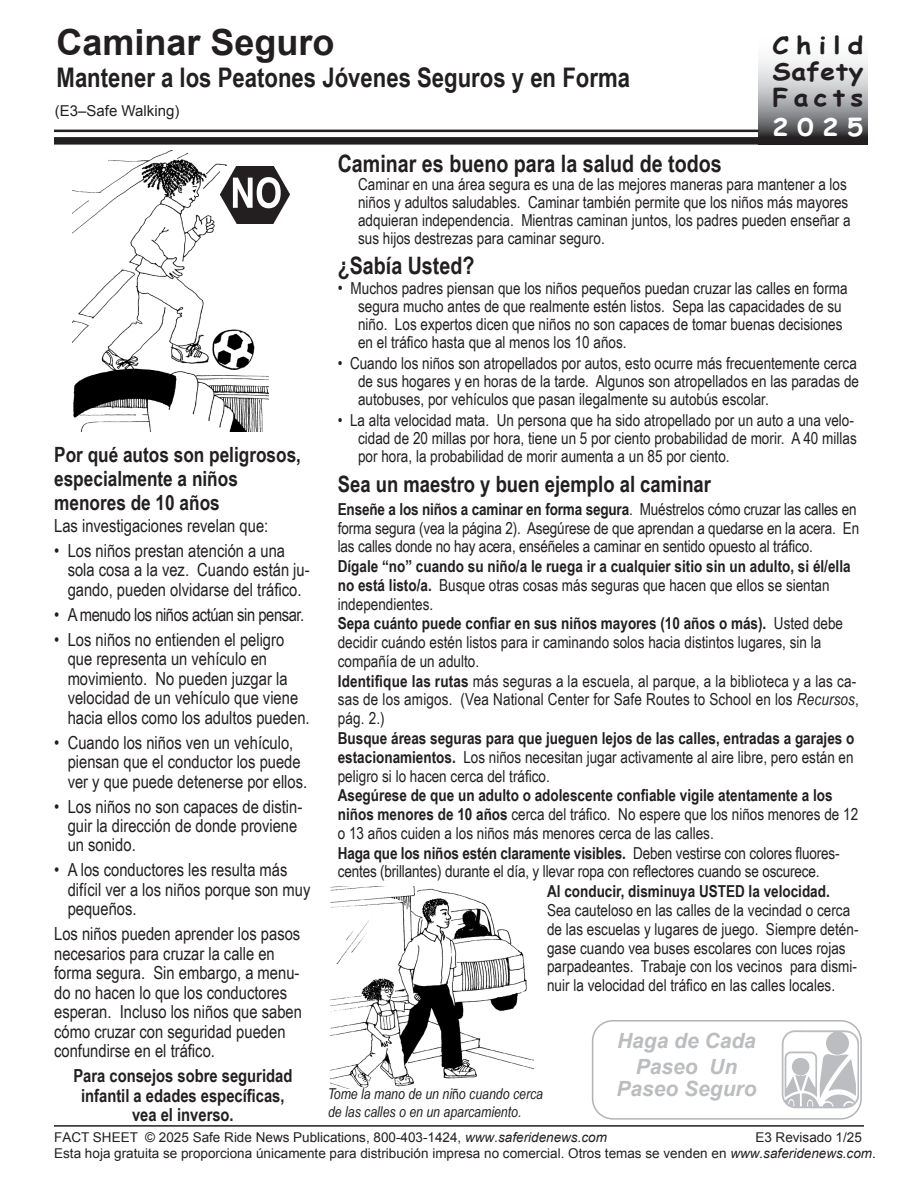
<style>
.page{position:relative;width:918px;height:1188px;background:#fff}
.page>*{position:absolute;margin:0;border:0;box-sizing:border-box;transform-origin:0 0}
.t1{font:700 36px "Arial";color:#231f20}
.t2{font:700 27px "Arial Narrow";color:#231f20}
.t3{font:700 24px "Arial Narrow";color:#231f20}
.t4{font:700 24px/26.2px "Comic Sans MS";letter-spacing:.2em;color:#231f20;text-align:justify;scale:1.1 1}
.t5{font:700 24px "Comic Sans MS";color:#fff;scale:1.1 1}
.t6{font:700 22.5px "Arial Narrow";color:#231f20}
.t7{font:700 21px/24px "Arial Narrow";color:#231f20}
.t8{font:italic 700 21px/25.8px "Arial";color:#bcbdc0;text-align:center}
.t9{font:18px/19.5px "Arial Narrow";color:#231f20}
.t10{font:700 18px/19.5px "Arial Narrow";color:#231f20;text-align:center}
.t11{font:18px "Arial Narrow";letter-spacing:-.025em;color:#231f20}
.t12{font:16.5px/19px "Arial Narrow";color:#231f20}
.t13{font:700 16.5px "Arial Narrow";color:#231f20}
.t14{font:italic 15px/18px "Arial Narrow";color:#231f20}
.t15{font:15px "Arial";color:#231f20}
.t16{font:13.5px/15.9px "Arial";color:#231f20}
.t17{font:13.5px "Arial";color:#231f20}
.s1{font-size:17.25px}
.s2{font-weight:700}
.s3{font-style:italic}
.s4{font-style:normal}
.s5{font-style:inherit}
</style>
<div class="page">
<hr style="left:54px;top:1125px;width:810px;height:2px;background:#231f20">
<svg style="left:759px;top:59px;width:108px;height:86px;background:#9d9ea0"></svg>
<hr style="left:54px;top:130px;width:704px;height:2px;background:#231f20">
<div style="left:54px;top:137px;width:704px;height:8px;background:#231f20"></div>
<img style="left:330px;top:886px;width:204px;height:203px">
<img style="left:72px;top:150px;width:196px;height:282px">
<img style="left:220px;top:166px;width:69px;height:57px">
<div style="left:592px;top:1020px;width:270px;height:100px;border:2px solid #b2b3b7;border-radius:20px"></div>
<img style="left:782px;top:1027px;width:77px;height:88px">
<h1 class="t1" style="left:57px;top:19px;width:280px">Caminar Seguro</h1>
<h2 class="t2" style="left:57px;top:57px;width:575px">Mantener a los Peatones Jóvenes Seguros y en Forma</h2>
<p class="t15" style="left:55px;top:100px;width:126px">(E3–Safe Walking)</p>
<h3 class="t4" style="left:773px;top:31px;width:84px">Child Safety Facts</h3>
<h3 class="t5" style="left:773px;top:109px;width:84px">2025</h3>
<p class="t7" style="left:54px;top:442px;width:248px">Por qué autos son peligrosos, especialmente a niños menores de 10 años</p>
<p class="t9" style="left:54px;top:515px;width:216px">Las investigaciones revelan que:</p>
<p class="t9" style="left:68px;top:540px;width:244px;text-indent:-14px">• Los niños prestan atención a una sola cosa a la vez. Cuando están ju&shy;gando, pueden olvidarse del tráfico.</p>
<p class="t11" style="left:54px;top:601px;width:252px">• A menudo los niños actúan sin pensar.</p>
<p class="t9" style="left:68px;top:629px;width:244px;text-indent:-14px">• Los niños no entienden el peligro que representa un vehículo en movimiento. No pueden juzgar la velocidad de un vehículo que viene hacia ellos como los adultos pueden.</p>
<p class="t9" style="left:68px;top:732px;width:241px;text-indent:-14px">• Cuando los niños ven un vehículo, piensan que el conductor los puede ver y que puede detenerse por ellos.</p>
<p class="t9" style="left:68px;top:796px;width:236px;text-indent:-13px">• Los niños no son capaces de distin&shy;guir la dirección de donde proviene un sonido.</p>
<p class="t9" style="left:68px;top:860px;width:244px;text-indent:-14px">• A los conductores les resulta más difícil ver a los niños porque son muy pequeños.</p>
<p class="t9" style="left:54px;top:924px;width:249px">Los niños pueden aprender los pasos necesarios para cruzar la calle en forma segura. Sin embargo, a menu&shy;do no hacen lo que los conductores esperan. Incluso los niños que saben cómo cruzar con seguridad pueden confundirse en el tráfico.</p>
<p class="t10" style="left:73px;top:1065px;width:221px">Para consejos sobre seguridad infantil a edades específicas, vea el inverso.</p>
<h3 class="t3" style="left:338px;top:145px;width:385px">Caminar es bueno para la salud de todos</h3>
<p class="t12" style="left:358px;top:174px;width:494px;line-height:18px">Caminar en una área segura es una de las mejores maneras para mantener a los niños y adultos saludables. Caminar también permite que los niños más mayores adquieran independencia. Mientras caminan juntos, los padres pueden enseñar a sus hijos destrezas para caminar seguro.</p>
<h3 class="t3" style="left:338px;top:247px;width:138px">¿Sabía Usted?</h3>
<p class="t12" style="left:358px;top:279px;width:491px;line-height:18px;text-indent:-20px"><span class="s1">•</span> Muchos padres piensan que los niños pequeños puedan cruzar las calles en forma segura mucho antes de que realmente estén listos. Sepa las capacidades de su niño. Los expertos dicen que niños no son capaces de tomar buenas decisiones en el tráfico hasta que al menos los 10 años.</p>
<p class="t12" style="left:358px;top:354px;width:502px;line-height:18px;text-indent:-20px">• Cuando los niños son atropellados por autos, esto ocurre más frecuentemente cerca de sus hogares y en horas de la tarde. Algunos son atropellados en las paradas de autobuses, por vehículos que pasan ilegalmente su autobús escolar.</p>
<p class="t12" style="left:358px;top:410px;width:500px;line-height:18px;text-indent:-20px">• La alta velocidad mata. Un persona que ha sido atropellado por un auto a una velo&shy;cidad de 20 millas por hora, tiene un 5 por ciento probabilidad de morir. A 40 millas por hora, la probabilidad de morir aumenta a un 85 por ciento.</p>
<h3 class="t6" style="left:338px;top:467px;width:375px">Sea un maestro y buen ejemplo al caminar</h3>
<p class="t12" style="left:338px;top:499px;width:523px"><span class="s2">Enseñe a los niños a caminar en forma segura</span>. Muéstrelos cómo cruzar las calles en forma segura (vea la página 2). Asegúrese de que aprendan a quedarse en la acera. En las calles donde no hay acera, enséñeles a caminar en sentido opuesto al tráfico.</p>
<p class="t12" style="left:338px;top:556px;width:523px"><span class="s2">Dígale “no” cuando su niño/a le ruega ir a cualquier sitio sin un adulto, si él/ella no está listo/a.</span> Busque otras cosas más seguras que hacen que ellos se sientan independientes.<br><span class="s2">Sepa cuánto puede confiar en sus niños mayores (10 años o más).</span> Usted debe decidir cuándo estén listos para ir caminando solos hacia distintos lugares, sin la compañía de un adulto.<br><span class="s2">Identifique las rutas</span> más seguras a la escuela, al parque, a la biblioteca y a las ca&shy;sas de los amigos. (Vea National Center for Safe Routes to School en los <span class="s3">Recursos</span>, pág. 2.)</p>
<p class="t12" style="left:338px;top:728px;width:518px;text-align:justify"><span class="s2">Busque áreas seguras para que jueguen lejos de las calles, entradas a garajes o estacionamientos.</span> Los niños necesitan jugar activamente al aire libre, pero están en peligro si lo hacen cerca del tráfico.</p>
<p class="t12" style="left:338px;top:785px;width:522px"><span class="s2">Asegúrese de que un adulto o adolescente confiable vigile atentamente a los niños menores de 10 años</span> cerca del tráfico. No espere que los niños menores de 12 o 13 años cuiden a los niños más menores cerca de las calles.<br><span class="s2">Haga que los niños estén claramente visibles.</span> Deben vestirse con colores fluores&shy;centes (brillantes) durante el día, y llevar ropa con reflectores cuando se oscurece.</p>
<p class="t13" style="left:547px;top:879px;width:284px">Al conducir, disminuya USTED la velocidad.</p>
<p class="t12" style="left:547px;top:900px;width:313px">Sea cauteloso en las calles de la vecindad o cerca de las escuelas y lugares de juego. Siempre detén&shy;gase cuando vea buses escolares con luces rojas parpadeantes. Trabaje con los vecinos para dismi&shy;nuir la velocidad del tráfico en las calles locales.</p>
<p class="t14" style="left:328px;top:1084px;width:217px">Tome la mano de un ni<span class="s4">ñ</span>o cuando cerca de las calles o en un aparcamiento.</p>
<p class="t8" style="left:617px;top:1029px;width:140px">Haga de Cada<br>Paseo Un</p>
<p class="t8" style="left:616px;top:1077px;width:142px">Paseo Seguro</p>
<p class="t17" style="left:54px;top:1128px;width:554px">FACT SHEET © 2025 Safe Ride News Publications, 800-403-1424, <span class="s3">www.saferidenews.com</span></p>
<p class="t16" style="left:54px;top:1129px;width:823px;text-indent:701px"><span class="s5">E3 Revisado 1/25<br></span>Esta hoja gratuita se proporciona únicamente para distribución impresa no comercial. Otros temas se venden en <span class="s3">www.saferidenews.com</span>.</p>
</div>
